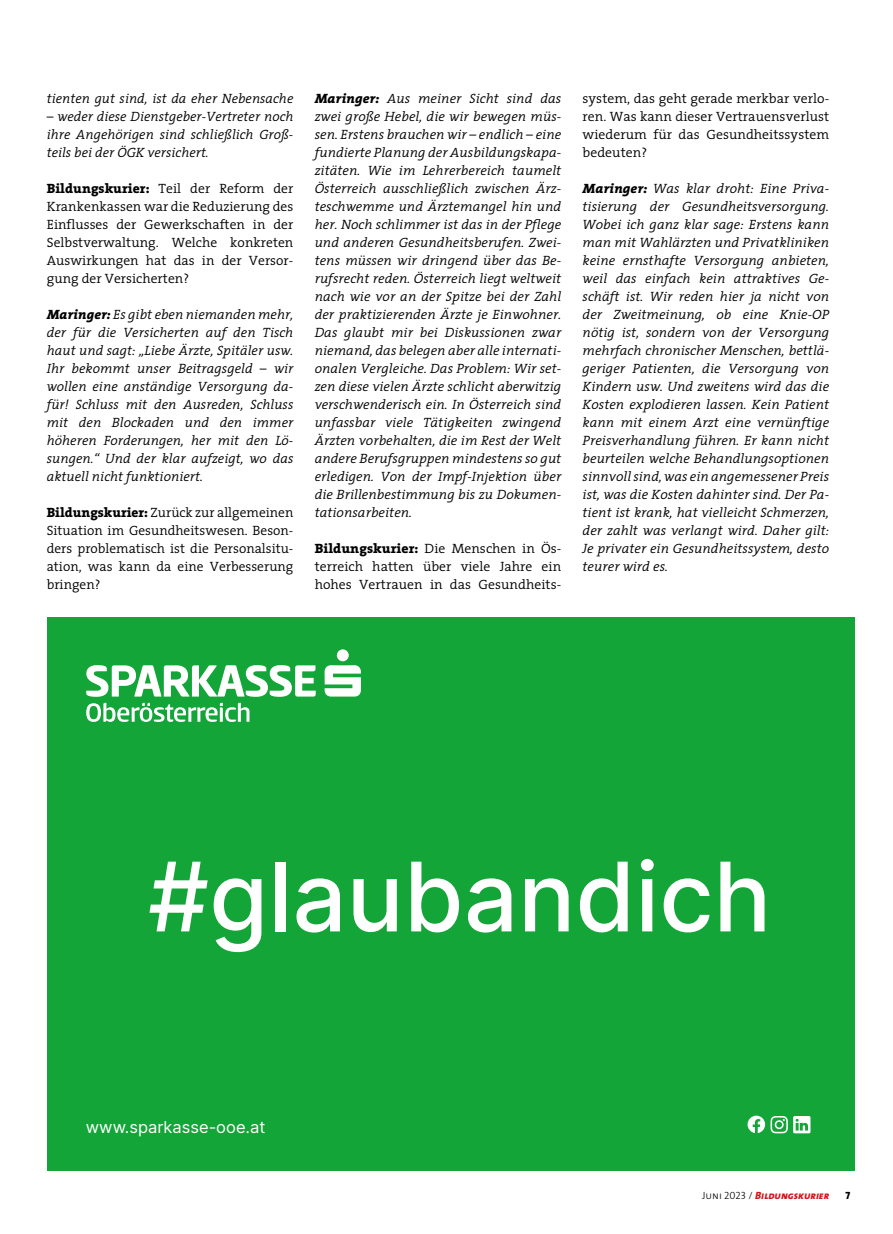
<style>
.page{position:relative;width:893px;height:1234px;background:#fff}
.page>*{position:absolute;margin:0;border:0;box-sizing:border-box;transform-origin:0 0}
.t1{font:16.5px "Inter";color:#fff}
.t2{font:italic 300 13.5px/18px "The Serif";color:#000;text-align:justify}
.t3{font:300 13.5px/18px "The Serif";color:#000;text-align:justify}
.t4{font:10.5px "The Sans Extra Bold Italic Caps";color:#d51317}
.t5{font:10.5px "The Sans Extra Bold Caps";color:#000}
.s1{font-weight:800}
.s2{font-family:"The Sans Light Caps";color:#000}
</style>
<div class="page">
<div style="left:47px;top:617px;width:808px;height:552px;background:#13a538"></div>
<svg style="left:86px;top:665px;width:230px;height:31px"></svg>
<svg style="left:325px;top:665px;width:36px;height:31px"></svg>
<div style="left:337px;top:649px;width:12px;height:12px;background:#fff;border-radius:50%"></div>
<svg style="left:86px;top:702px;width:163px;height:19px"></svg>
<svg style="left:149px;top:861px;width:59px;height:70px"></svg>
<svg style="left:214px;top:878px;width:47px;height:73px"></svg>
<div style="left:275px;top:861px;width:10px;height:70px;background:#fff"></div>
<svg style="left:296px;top:878px;width:44px;height:54px"></svg>
<svg style="left:353px;top:879px;width:44px;height:52px"></svg>
<svg style="left:411px;top:861px;width:48px;height:71px"></svg>
<svg style="left:468px;top:878px;width:43px;height:54px"></svg>
<svg style="left:525px;top:878px;width:44px;height:53px"></svg>
<svg style="left:580px;top:861px;width:48px;height:71px"></svg>
<svg style="left:641px;top:858px;width:13px;height:73px"></svg>
<svg style="left:664px;top:878px;width:45px;height:54px"></svg>
<svg style="left:720px;top:861px;width:44px;height:70px"></svg>
<svg style="left:747px;top:1115px;width:63px;height:18px"></svg>
<p class="t2" style="left:47px;top:89px;width:248px">tienten gut sind, ist da eher Nebensache</p>
<p class="t2" style="left:47px;top:107px;width:248px">– weder diese Dienstgeber-Vertreter noch ihre Angehörigen sind schließlich Groß&shy;teils bei der ÖGK versichert.</p>
<p class="t3" style="left:47px;top:179px;width:248px"><span class="s1">Bildungskurier:</span> Teil der Reform der Krankenkassen war die Reduzierung des Einflusses der Gewerkschaften in der Selbstverwaltung. Welche konkreten Auswirkungen hat das in der Versor&shy;gung der Versicherten?</p>
<p class="t2" style="left:47px;top:305px;width:248px"><span class="s1">Maringer:</span> Es gibt eben niemanden mehr, der für die Versicherten auf den Tisch haut und sagt: „Liebe Ärzte, Spitäler usw.<br>Ihr bekommt unser Beitragsgeld – wir wollen eine anständige Versorgung da&shy;für! Schluss mit den Ausreden, Schluss mit den Blockaden und den immer höheren Forderungen, her mit den Lö&shy;sungen.“ Und der klar aufzeigt, wo das aktuell nicht funktioniert.</p>
<p class="t3" style="left:47px;top:503px;width:248px"><span class="s1">Bildungskurier:</span> Zurück zur allgemeinen Situation im Gesundheitswesen. Beson&shy;ders problematisch ist die Personalsitu&shy;ation, was kann da eine Verbesserung bringen?</p>
<p class="t2" style="left:315px;top:89px;width:248px"><span class="s1">Maringer:</span> Aus meiner Sicht sind das zwei große Hebel, die wir bewegen müs&shy;sen. Erstens brauchen wir – endlich – eine fundierte Planung der Ausbildungskapa&shy;zitäten. Wie im Lehrerbereich taumelt Österreich ausschließlich zwischen Ärz&shy;teschwemme und Ärztemangel hin und her. Noch schlimmer ist das in der Pflege und anderen Gesundheitsberufen. Zwei&shy;tens müssen wir dringend über das Be&shy;rufsrecht reden. Österreich liegt weltweit nach wie vor an der Spitze bei der Zahl der praktizierenden Ärzte je Einwohner.<br>Das glaubt mir bei Diskussionen zwar niemand, das belegen aber alle internati&shy;onalen Vergleiche. Das Problem: Wir set&shy;zen diese vielen Ärzte schlicht aberwitzig verschwenderisch ein. In Österreich sind unfassbar viele Tätigkeiten zwingend Ärzten vorbehalten, die im Rest der Welt andere Berufsgruppen mindestens so gut erledigen. Von der Impf-Injektion über die Brillenbestimmung bis zu Dokumen&shy;tationsarbeiten.</p>
<p class="t3" style="left:315px;top:539px;width:248px"><span class="s1">Bildungskurier:</span> Die Menschen in Ös&shy;terreich hatten über viele Jahre ein hohes Vertrauen in das Gesundheits-</p>
<p class="t3" style="left:583px;top:89px;width:248px">system, das geht gerade merkbar verlo&shy;ren. Was kann dieser Vertrauensverlust wiederum für das Gesundheitssystem bedeuten?</p>
<p class="t2" style="left:583px;top:179px;width:248px"><span class="s1">Maringer:</span> Was klar droht: Eine Priva&shy;tisierung der Gesundheitsversorgung.<br>Wobei ich ganz klar sage: Erstens kann man mit Wahlärzten und Privatkliniken keine ernsthafte Versorgung anbieten, weil das einfach kein attraktives Ge&shy;schäft ist. Wir reden hier ja nicht von der Zweitmeinung, ob eine Knie-OP nötig ist, sondern von der Versorgung mehrfach chronischer Menschen, bettlä&shy;geriger Patienten, die Versorgung von Kindern usw. Und zweitens wird das die Kosten explodieren lassen. Kein Patient kann mit einem Arzt eine vernünftige Preisverhandlung führen. Er kann nicht beurteilen welche Behandlungsoptionen sinnvoll sind, was ein angemessener Preis ist, was die Kosten dahinter sind. Der Pa&shy;tient ist krank, hat vielleicht Schmerzen, der zahlt was verlangt wird. Daher gilt:<br>Je privater ein Gesundheitssystem, desto teurer wird es.</p>
<p class="t1" style="left:86px;top:1114px;width:181px">www.sparkasse-ooe.at</p>
<p class="t4" style="left:702px;top:1186px;width:129px"><span class="s2">Juni 2023 /</span> Bildungskurier</p>
<p class="t5" style="left:846px;top:1186px;width:6px">7</p>
</div>
